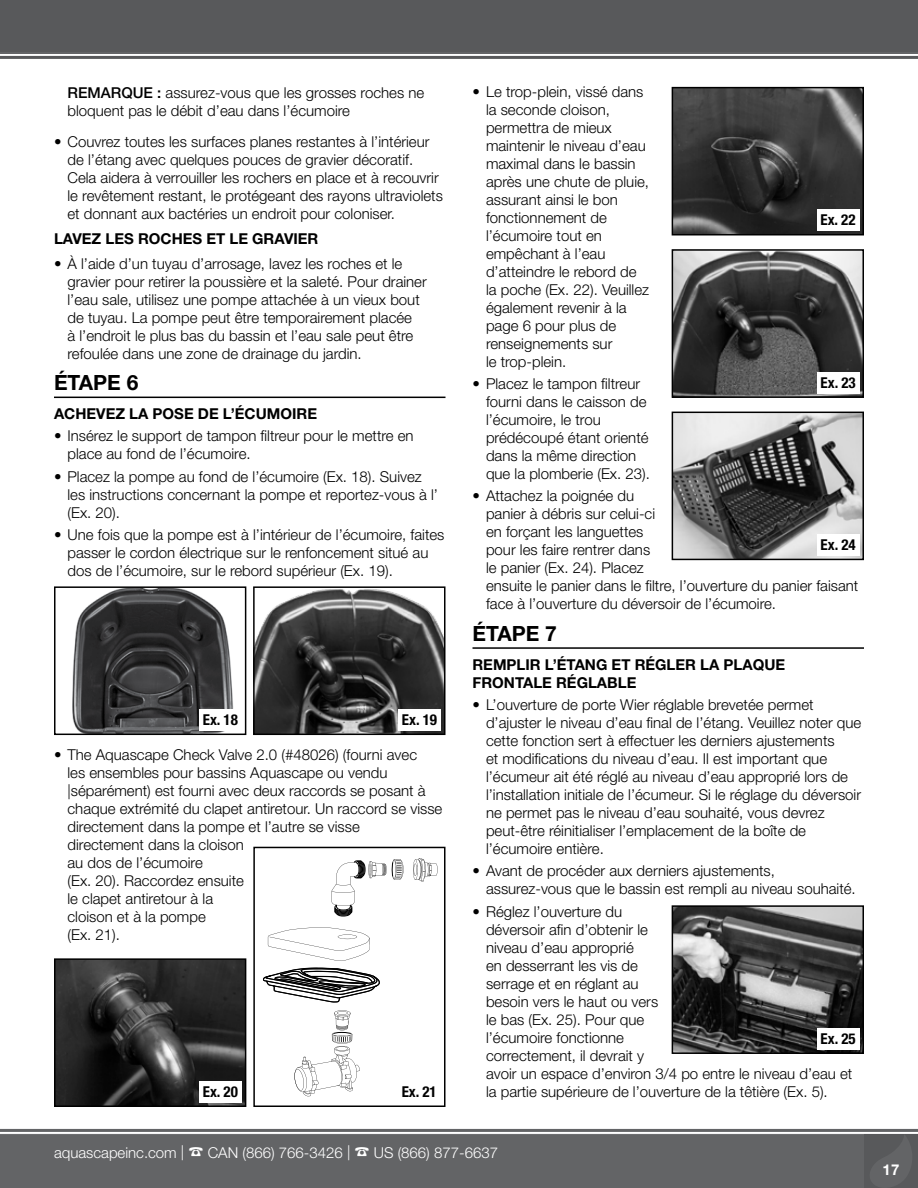
<style>
.page{position:relative;width:918px;height:1188px;background:#fff}
.page>*{position:absolute;margin:0;border:0;box-sizing:border-box;transform-origin:0 0}
.t1{font:700 21px "Helvetica Neue LT Std";color:#000}
.t2{font:300 15px/18px "Helvetica Neue LT Std";color:#000}
.t3{font:700 15px/18px "Helvetica Neue LT Std";color:#000}
.t4{font:300 15px "Helvetica Neue LT Std";color:#fff}
.t5{font:700 condensed 15px "Helvetica Neue LT Std";color:#000}
.t6{font:700 15px "Helvetica Neue LT Std";color:#fff}
.s1{font-weight:500}
</style>
<div class="page">
<div style="left:0;top:1134px;width:918px;height:54px;background:#636466"></div>
<div style="left:0;top:0;width:918px;height:54px;background:#58595b"></div>
<div style="left:0;top:1129px;width:918px;height:6px;background:#f8f8f9"></div>
<hr style="left:0;top:1129px;width:918px;height:3px;background:#636466">
<hr style="left:0;top:1134px;width:918px;height:1px;background:#636466">
<div style="left:864px;top:1134px;width:54px;height:54px;background:#58595b"></div>
<svg style="left:870px;top:1136px;width:42px;height:51px"></svg>
<div style="left:0;top:53px;width:918px;height:6px;background:#f8f8f8"></div>
<hr style="left:0;top:53px;width:918px;height:1px;background:#58595b">
<hr style="left:0;top:56px;width:918px;height:3px;background:#58595b">
<img style="left:256px;top:589px;width:187px;height:143px">
<div style="left:253px;top:586px;width:193px;height:149px;border:2px solid #000"></div>
<div style="left:398px;top:709px;width:43px;height:21px;background:#fff"></div>
<img style="left:57px;top:961px;width:186px;height:143px">
<div style="left:54px;top:958px;width:192px;height:149px;border:2px solid #000"></div>
<div style="left:199px;top:1081px;width:43px;height:21px;background:#fff"></div>
<img style="left:675px;top:90px;width:186px;height:142px">
<div style="left:672px;top:87px;width:192px;height:148px;border:2px solid #000"></div>
<div style="left:817px;top:209px;width:42px;height:22px;background:#fff"></div>
<svg style="left:413px;top:858px;width:25px;height:24px"></svg>
<svg style="left:268px;top:927px;width:102px;height:34px"></svg>
<svg style="left:294px;top:1010px;width:66px;height:86px"></svg>
<svg style="left:332px;top:859px;width:72px;height:57px"></svg>
<svg style="left:263px;top:968px;width:117px;height:34px"></svg>
<div style="left:253px;top:847px;width:193px;height:260px;border:2px solid #000"></div>
<img style="left:72px;top:589px;width:162px;height:143px">
<div style="left:54px;top:586px;width:192px;height:149px;border:2px solid #000"></div>
<div style="left:199px;top:709px;width:43px;height:21px;background:#fff"></div>
<hr style="left:54px;top:397px;width:392px;height:1px;background:#000">
<hr style="left:472px;top:647px;width:392px;height:2px;background:#000">
<img style="left:675px;top:252px;width:186px;height:143px">
<div style="left:672px;top:249px;width:192px;height:149px;border:2px solid #000"></div>
<div style="left:817px;top:372px;width:43px;height:21px;background:#fff"></div>
<svg style="left:675px;top:415px;width:186px;height:142px;background:#808080"></svg>
<div style="left:672px;top:412px;width:192px;height:148px;border:2px solid #000"></div>
<div style="left:817px;top:534px;width:43px;height:22px;background:#fff"></div>
<img style="left:675px;top:908px;width:186px;height:143px">
<div style="left:672px;top:905px;width:192px;height:149px;border:2px solid #000"></div>
<div style="left:817px;top:1028px;width:43px;height:21px;background:#fff"></div>
<p class="t2" style="left:68px;top:83px;width:358px"><span class="s1">REMARQUE :</span> assurez-vous que les grosses roches ne bloquent pas le débit d’eau dans l’écumoire</p>
<p class="t2" style="left:68px;top:132px;width:377px;text-indent:-14px">• Couvrez toutes les surfaces planes restantes à l’intérieur de l’étang avec quelques pouces de gravier décoratif.<br>Cela aidera à verrouiller les rochers en place et à recouvrir le revêtement restant, le protégeant des rayons ultraviolets et donnant aux bactéries un endroit pour coloniser.</p>
<p class="t3" style="left:54px;top:229px;width:266px">LAVEZ LES ROCHES ET LE GRAVIER</p>
<p class="t2" style="left:68px;top:254px;width:361px;text-indent:-14px">• À l’aide d’un tuyau d’arrosage, lavez les roches et le gravier pour retirer la poussière et la saleté. Pour drainer l’eau sale, utilisez une pompe attachée à un vieux bout de tuyau. La pompe peut être temporairement placée<br>à l’endroit le plus bas du bassin et l’eau sale peut être refoulée dans une zone de drainage du jardin.</p>
<h1 class="t1" style="left:54px;top:370px;width:86px">ÉTAPE 6</h1>
<p class="t3" style="left:54px;top:404px;width:265px">ACHEVEZ LA POSE DE L’ÉCUMOIRE</p>
<p class="t2" style="left:68px;top:427px;width:348px;text-indent:-14px">• Insérez le support de tampon filtreur pour le mettre en place au fond de l’écumoire.</p>
<p class="t2" style="left:68px;top:467px;width:372px;text-indent:-14px">• Placez la pompe au fond de l’écumoire (Ex. 18). Suivez les instructions concernant la pompe et reportez-vous à l’ (Ex. 20).</p>
<p class="t2" style="left:68px;top:525px;width:379px;text-indent:-14px">• Une fois que la pompe est à l’intérieur de l’écumoire, faites passer le cordon électrique sur le renfoncement situé au dos de l’écumoire, sur le rebord supérieur (Ex. 19).</p>
<p class="t5" style="left:203px;top:711px;width:37px">Ex. 18</p>
<p class="t5" style="left:402px;top:711px;width:37px">Ex. 19</p>
<p class="t2" style="left:68px;top:746px;width:376px;text-indent:-14px">• The Aquascape Check Valve 2.0 (#48026) (fourni avec<br>les ensembles pour bassins Aquascape ou vendu |séparément) est fourni avec deux raccords se posant à chaque extrémité du clapet antiretour. Un raccord se visse directement dans la pompe et l’autre se visse<br>directement dans la cloison<br>au dos de l’écumoire<br>(Ex. 20). Raccordez ensuite<br>le clapet antiretour à la<br>cloison et à la pompe<br>(Ex. 21).</p>
<p class="t5" style="left:203px;top:1082px;width:37px">Ex. 20</p>
<p class="t5" style="left:402px;top:1083px;width:37px">Ex. 21</p>
<p class="t2" style="left:486px;top:82px;width:165px;text-indent:-14px">• Le trop-plein, vissé dans la seconde cloison, permettra de mieux maintenir le niveau d’eau maximal dans le bassin après une chute de pluie, assurant ainsi le bon fonctionnement de l’écumoire tout en empêchant à l’eau d’atteindre le rebord de la poche (Ex. 22). Veuillez également revenir à la page 6 pour plus de renseignements sur<br>le trop-plein.</p>
<p class="t2" style="left:486px;top:374px;width:165px;text-indent:-14px">• Placez le tampon filtreur fourni dans le caisson de l’écumoire, le trou prédécoupé étant orienté dans la même direction que la plomberie (Ex. 23).</p>
<p class="t2" style="left:486px;top:487px;width:374px;text-indent:-14px">• Attachez la poignée du<br>panier à débris sur celui-ci<br>en forçant les languettes<br>pour les faire rentrer dans<br>le panier (Ex. 24). Placez<br>ensuite le panier dans le filtre, l’ouverture du panier faisant face à l’ouverture du déversoir de l’écumoire.</p>
<h1 class="t1" style="left:472px;top:620px;width:86px">ÉTAPE 7</h1>
<p class="t3" style="left:472px;top:655px;width:314px">REMPLIR L’ÉTANG ET RÉGLER LA PLAQUE<br>FRONTALE RÉGLABLE</p>
<p class="t2" style="left:486px;top:695px;width:377px;text-indent:-14px">• L’ouverture de porte Wier réglable brevetée permet d’ajuster le niveau d’eau final de l’étang. Veuillez noter que cette fonction sert à effectuer les derniers ajustements<br>et modifications du niveau d’eau. Il est important que l’écumeur ait été réglé au niveau d’eau approprié lors de l’installation initiale de l’écumeur. Si le réglage du déversoir ne permet pas le niveau d’eau souhaité, vous devrez peut-être réinitialiser l’emplacement de la boîte de l’écumoire entière.</p>
<p class="t2" style="left:486px;top:862px;width:371px;text-indent:-14px">• Avant de procéder aux derniers ajustements, assurez-vous que le bassin est rempli au niveau souhaité.</p>
<p class="t2" style="left:486px;top:902px;width:368px;text-indent:-14px">• Réglez l’ouverture du<br>déversoir afin d’obtenir le<br>niveau d’eau approprié<br>en desserrant les vis de<br>serrage et en réglant au<br>besoin vers le haut ou vers<br>le bas (Ex. 25). Pour que<br>l’écumoire fonctionne<br>correctement, il devrait y<br>avoir un espace d’environ 3/4 po entre le niveau d’eau et la partie supérieure de l’ouverture de la têtière (Ex. 5).</p>
<p class="t5" style="left:820px;top:211px;width:37px">Ex. 22</p>
<p class="t5" style="left:821px;top:373px;width:37px">Ex. 23</p>
<p class="t5" style="left:821px;top:536px;width:37px">Ex. 24</p>
<p class="t5" style="left:821px;top:1030px;width:37px">Ex. 25</p>
<p class="t4" style="left:54px;top:1143px;width:446px">aquascapeinc.com | ☎ CAN (866) 766-3426 | ☎ US (866) 877-6637</p>
<p class="t6" style="left:883px;top:1160px;width:18px">17</p>
</div>
